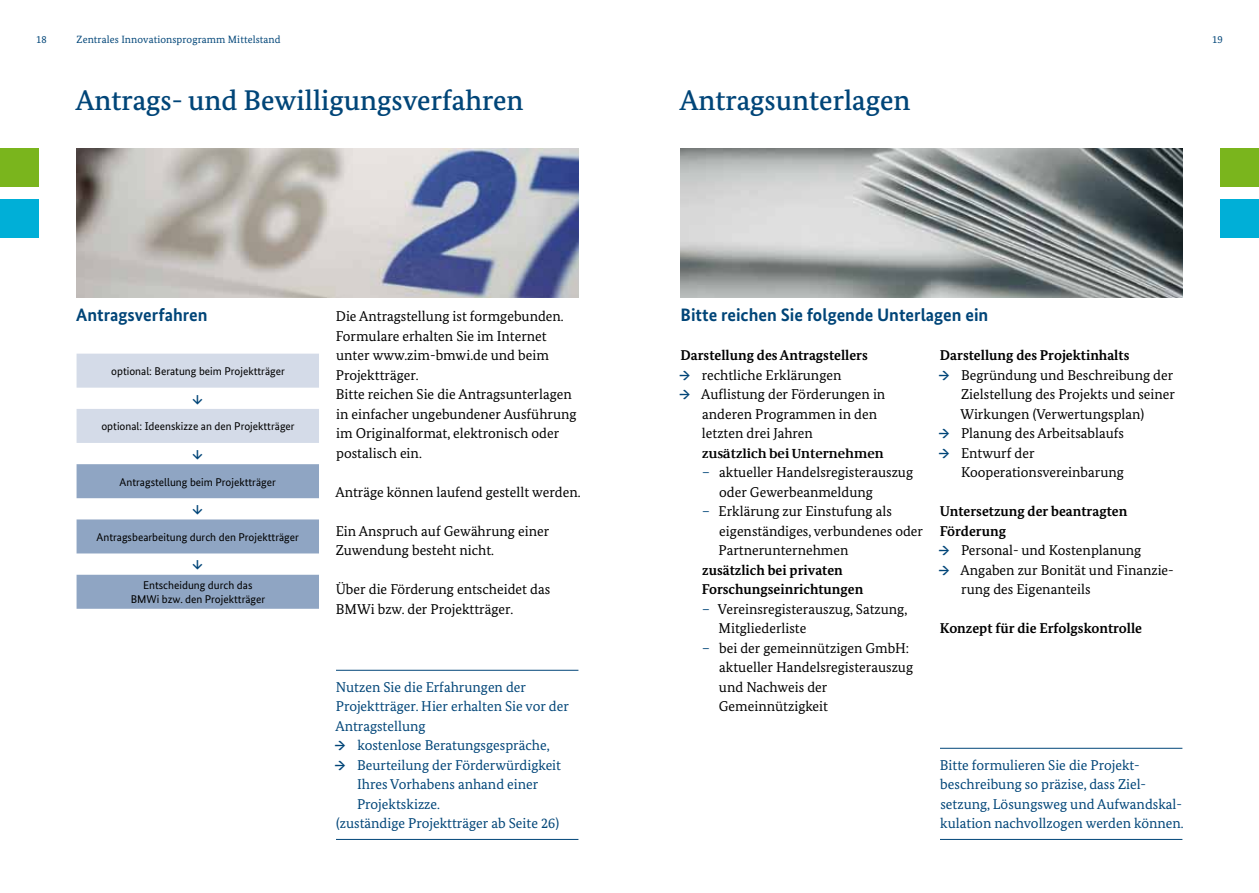
<style>
.page{position:relative;width:1259px;height:893px;background:#fff}
.page>*{position:absolute;margin:0;border:0;box-sizing:border-box;transform-origin:0 0}
.t1{font:500 28.5px "Bundes Serif";color:#004578}
.t2{font:700 18px "Bundes Sans";color:#004578}
.t3{font:14.25px/19.5px "Bundes Serif";color:#000}
.t4{font:14.25px/19.5px "Bundes Serif";color:#004578}
.t5{font:700 14.25px/19.5px "Bundes Serif";color:#000}
.t6{font:700 13.5px "Neue Demos";color:#000}
.t7{font:700 13.5px "Bundes Sans";color:#004578}
.t8{font:11.25px/13.5px "Bundes Sans";color:#000;text-align:center}
.t9{font:10.5px "Bundes Serif";letter-spacing:.01em;color:#004578}
.s1{font-weight:700}
.s2{font-weight:700;color:#004578}
.s3{color:#004578}
</style>
<div class="page">
<div style="left:1220px;top:200px;width:39px;height:38px;background:#00afd7"></div>
<div style="left:0;top:200px;width:38px;height:38px;background:#00afd7"></div>
<div style="left:1220px;top:149px;width:39px;height:38px;background:#7ab51d"></div>
<div style="left:0;top:149px;width:38px;height:38px;background:#7ab51d"></div>
<svg style="left:77px;top:354px;width:242px;height:89px"></svg>
<svg style="left:77px;top:464px;width:242px;height:145px"></svg>
<img style="left:680px;top:149px;width:502px;height:149px">
<img style="left:77px;top:149px;width:501px;height:149px">
<hr style="left:940px;top:748px;width:242px;height:1px;background:#004578">
<hr style="left:940px;top:839px;width:242px;height:1px;background:#004578">
<hr style="left:336px;top:670px;width:242px;height:1px;background:#004578">
<hr style="left:336px;top:839px;width:242px;height:1px;background:#004578">
<p class="t9" style="left:36px;top:33px;width:12px">18</p>
<p class="t9" style="left:77px;top:33px;width:206px">Zentrales Innovationsprogramm Mittelstand</p>
<p class="t9" style="left:1212px;top:33px;width:12px">19</p>
<h1 class="t1" style="left:76px;top:83px;width:449px">Antrags- und Bewilligungsverfahren</h1>
<p class="t2" style="left:76px;top:304px;width:133px">Antragsverfahren</p>
<p class="t8" style="left:111px;top:364px;width:175px">optional: Beratung beim Projektträger</p>
<p class="t7" style="left:192px;top:391px;width:12px">↓</p>
<p class="t8" style="left:101px;top:420px;width:195px">optional: Ideenskizze an den Projektträger</p>
<p class="t7" style="left:192px;top:446px;width:12px">↓</p>
<p class="t8" style="left:120px;top:475px;width:158px">Antragstellung beim Projektträger</p>
<p class="t7" style="left:192px;top:501px;width:12px">↓</p>
<p class="t8" style="left:97px;top:530px;width:204px">Antragsbearbeitung durch den Projektträger</p>
<p class="t7" style="left:192px;top:556px;width:12px">↓</p>
<p class="t8" style="left:131px;top:579px;width:136px">Entscheidung durch das<br>BMWi bzw. den Projektträger</p>
<p class="t3" style="left:336px;top:307px;width:242px">Die Antragstellung ist formgebunden.<br>Formulare erhalten Sie im Internet unter www.zim-bmwi.de und beim<br>Projektträger.<br>Bitte reichen Sie die Antragsunterlagen in einfacher ungebundener Ausführung im Originalformat, elektronisch oder postalisch ein.</p>
<p class="t3" style="left:335px;top:482px;width:247px">Anträge können laufend gestellt werden.</p>
<p class="t3" style="left:336px;top:521px;width:215px">Ein Anspruch auf Gewährung einer<br>Zuwendung besteht nicht.</p>
<p class="t3" style="left:336px;top:580px;width:216px">Über die Förderung entscheidet das<br>BMWi bzw. der Projektträger.</p>
<p class="t4" style="left:335px;top:677px;width:235px">Nutzen Sie die Erfahrungen der<br>Projektträger. Hier erhalten Sie vor der<br>Antragstellung</p>
<p class="t4" style="left:334px;top:736px;width:217px"><span class="s1">→</span> kostenlose Beratungsgespräche,</p>
<p class="t4" style="left:334px;top:755px;width:228px"><span class="s1">→</span> Beurteilung der Förderwürdigkeit</p>
<p class="t4" style="left:357px;top:775px;width:183px">Ihres Vorhabens anhand einer</p>
<p class="t4" style="left:357px;top:794px;width:84px">Projektskizze.</p>
<p class="t4" style="left:336px;top:814px;width:224px">(zuständige Projektträger ab Seite 26)</p>
<h1 class="t1" style="left:679px;top:83px;width:232px">Antragsunterlagen</h1>
<p class="t2" style="left:680px;top:304px;width:309px">Bitte reichen Sie folgende Unterlagen ein</p>
<p class="t5" style="left:680px;top:346px;width:189px">Darstellung des Antragstellers</p>
<p class="t3" style="left:679px;top:365px;width:164px"><span class="s2">→</span> rechtliche Erklärungen</p>
<p class="t3" style="left:702px;top:385px;width:185px;text-indent:-23px"><span class="s2">→</span> Auflistung der Förderungen in anderen Programmen in den letzten drei Jahren</p>
<p class="t6" style="left:702px;top:445px;width:183px">zusätzlich bei Unternehmen</p>
<p class="t3" style="left:719px;top:463px;width:195px;text-indent:-17px"><span class="s3">–</span> aktueller Handelsregisterauszug oder Gewerbeanmeldung</p>
<p class="t3" style="left:718px;top:502px;width:206px;text-indent:-16px"><span class="s3">–</span> Erklärung zur Einstufung als eigenständiges, verbundenes oder<br>Partnerunternehmen</p>
<p class="t5" style="left:702px;top:560px;width:163px">zusätzlich bei privaten<br>Forschungseinrichtungen</p>
<p class="t3" style="left:718px;top:599px;width:190px;text-indent:-16px"><span class="s3">–</span> Vereinsregisterauszug, Satzung,<br>Mitgliederliste</p>
<p class="t3" style="left:719px;top:638px;width:196px;text-indent:-17px"><span class="s3">–</span> bei der gemeinnützigen GmbH: aktueller Handelsregisterauszug und Nachweis der<br>Gemeinnützigkeit</p>
<p class="t5" style="left:940px;top:345px;width:191px">Darstellung des Projektinhalts</p>
<p class="t3" style="left:960px;top:365px;width:216px;text-indent:-22px"><span class="s2">→</span> Begründung und Beschreibung der<br>Zielstellung des Projekts und seiner<br>Wirkungen (Verwertungsplan)</p>
<p class="t3" style="left:938px;top:423px;width:187px"><span class="s2">→</span> Planung des Arbeitsablaufs</p>
<p class="t3" style="left:961px;top:443px;width:164px;text-indent:-22px"><span class="s2">→</span> Entwurf der<br>Kooperationsvereinbarung</p>
<p class="t5" style="left:939px;top:501px;width:189px">Untersetzung der beantragten<br>Förderung</p>
<p class="t3" style="left:938px;top:540px;width:204px"><span class="s2">→</span> Personal- und Kostenplanung</p>
<p class="t3" style="left:961px;top:560px;width:214px;text-indent:-23px"><span class="s2">→</span> Angaben zur Bonität und Finanzie&shy;rung des Eigenanteils</p>
<p class="t5" style="left:940px;top:618px;width:204px">Konzept für die Erfolgskontrolle</p>
<p class="t4" style="left:940px;top:755px;width:245px">Bitte formulieren Sie die Projekt&shy;beschreibung so präzise, dass Ziel&shy;setzung, Lösungsweg und Aufwandskal&shy;kulation nachvollzogen werden können.</p>
</div>
